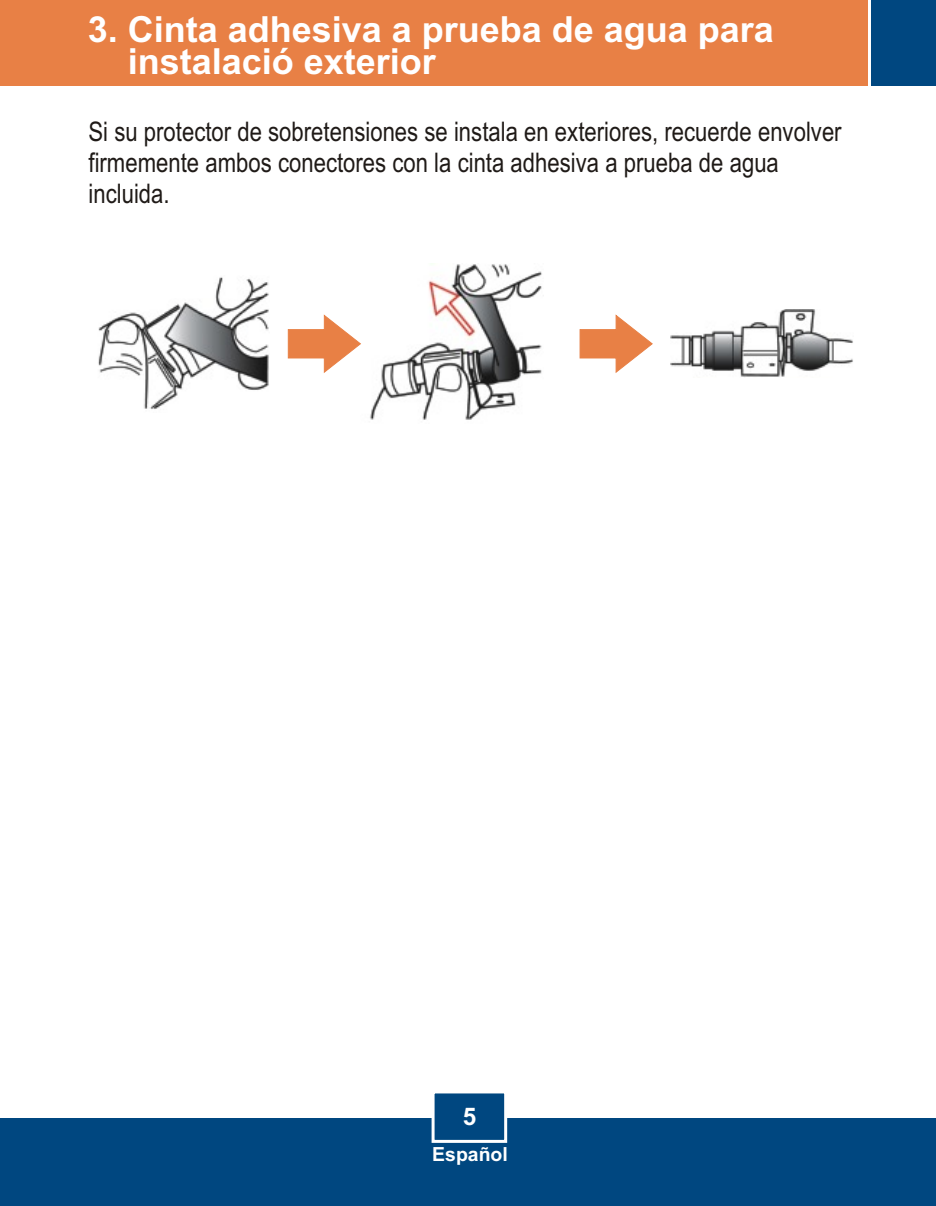
<style>
.page{position:relative;width:936px;height:1206px;background:#fff}
.page>*{position:absolute;margin:0;border:0;box-sizing:border-box;transform-origin:0 0}
.t1{font:700 36px/32.1px "Arial";color:#fff}
.t2{font:27px/30.6px "Arial Narrow";color:#1f1a17}
.t3{font:700 24.3px "Arial";color:#fff}
.t4{font:700 19.5px "Arial";color:#fff}
</style>
<div class="page">
<div style="left:0;top:1118px;width:936px;height:88px;background:#004780"></div>
<div style="left:0;top:0;width:868px;height:85px;background:#e88045"></div>
<div style="left:871px;top:0;width:65px;height:85px;background:#004780"></div>
<svg style="left:431px;top:1093px;width:77px;height:50px"></svg>
<img style="left:670px;top:310px;width:183px;height:67px">
<img style="left:98px;top:277px;width:171px;height:133px">
<img style="left:370px;top:264px;width:172px;height:156px">
<svg style="left:288px;top:314px;width:73px;height:59px"></svg>
<svg style="left:579px;top:314px;width:74px;height:59px"></svg>
<h1 class="t1" style="left:128px;top:17px;width:648px;text-indent:-40px">3. Cinta adhesiva a prueba de agua para instalació exterior</h1>
<p class="t2" style="left:89px;top:119px;width:755px">Si su protector de sobretensiones se instala en exteriores, recuerde envolver firmemente ambos conectores con la cinta adhesiva a prueba de agua incluida.</p>
<p class="t3" style="left:463px;top:1107px;width:15px">5</p>
<p class="t4" style="left:432px;top:1147px;width:77px">Español</p>
</div>
